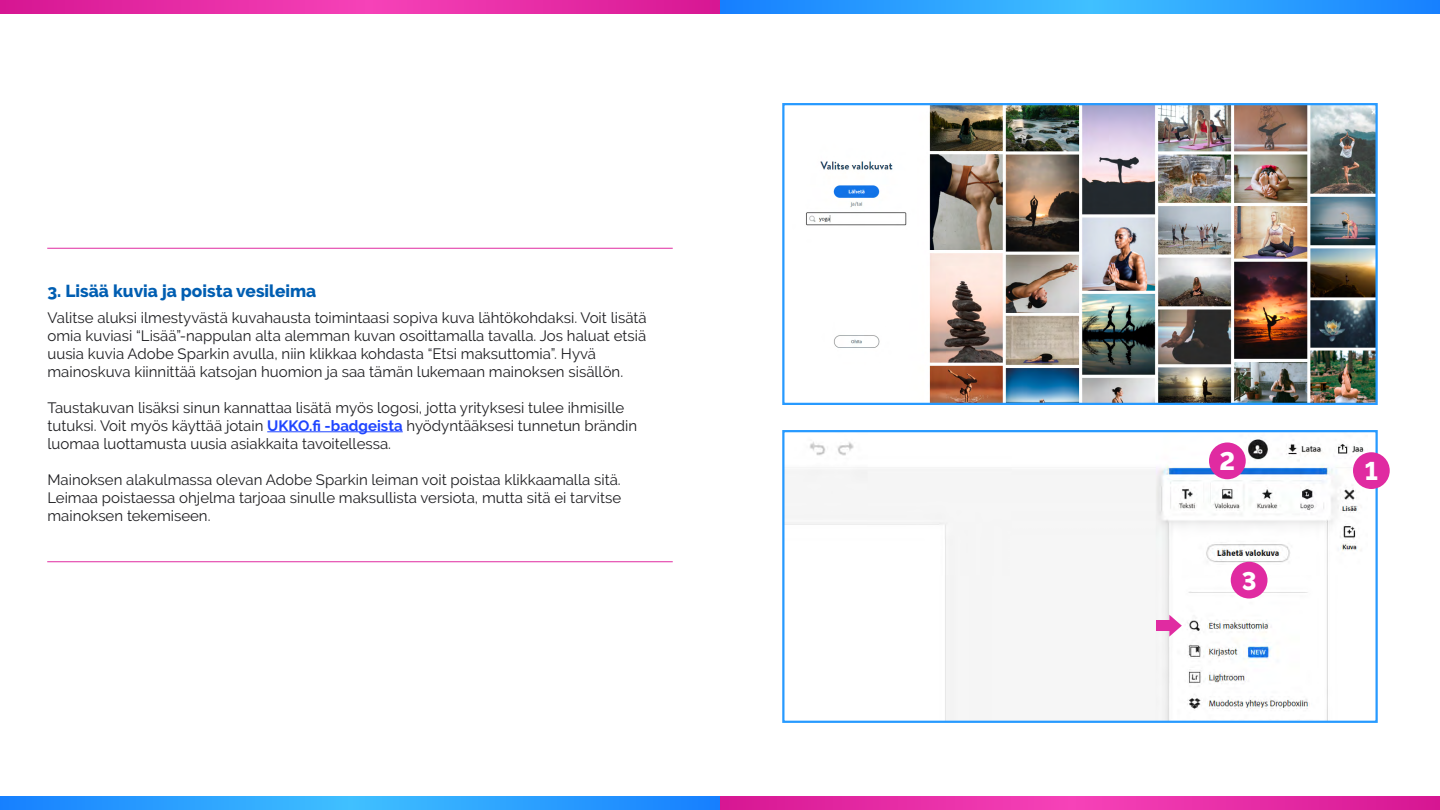
<style>
.page{position:relative;width:1440px;height:810px;background:#fff}
.page>*{position:absolute;margin:0;border:0;box-sizing:border-box;transform-origin:0 0}
.t1{font:800 25.35px "Raleway";color:#fff}
.t2{font:800 17.25px "Raleway";color:#005eb2}
.t3{font:15px/18px "Raleway";color:#1e1e21}
.s1{font-weight:700;color:#1f45ff}
</style>
<div class="page">
<svg style="left:0;top:0;width:720px;height:14px;background:#e62ca5"></svg>
<svg style="left:720px;top:0;width:720px;height:14px;background:#2b9fff"></svg>
<svg style="left:720px;top:796px;width:720px;height:14px;background:#e62ca5"></svg>
<svg style="left:0;top:796px;width:720px;height:14px;background:#2b9fff"></svg>
<img style="left:785px;top:439px;width:582px;height:281px">
<div style="left:782px;top:430px;width:596px;height:293px;border:2px solid #279aff"></div>
<div style="left:1231px;top:562px;width:37px;height:36px;background:#e02ba1;border-radius:50%"></div>
<div style="left:1353px;top:452px;width:37px;height:37px;background:#e02ba1;border-radius:50%"></div>
<div style="left:1209px;top:442px;width:37px;height:37px;background:#e02ba1;border-radius:50%"></div>
<hr style="left:267px;top:431px;width:136px;height:1px;background:#1f45ff">
<hr style="left:47px;top:248px;width:626px;height:1px;background:#e02ba1">
<hr style="left:47px;top:561px;width:626px;height:1px;background:#e02ba1">
<div style="left:1156px;top:620px;width:17px;height:11px;background:#e02ba1"></div>
<svg style="left:1169px;top:615px;width:13px;height:22px"></svg>
<img style="left:806px;top:106px;width:569px;height:296px">
<div style="left:782px;top:103px;width:596px;height:302px;border:2px solid #279aff"></div>
<p class="t2" style="left:47px;top:281px;width:270px">3. Lisää kuvia ja poista vesileima</p>
<p class="t3" style="left:48px;top:308px;width:601px">Valitse aluksi ilmestyvästä kuvahausta toimintaasi sopiva kuva lähtökohdaksi. Voit lisätä omia kuviasi “Lisää”-nappulan alta alemman kuvan osoittamalla tavalla. Jos haluat etsiä uusia kuvia Adobe Sparkin avulla, niin klikkaa kohdasta “Etsi maksuttomia”. Hyvä mainoskuva kiinnittää katsojan huomion ja saa tämän lukemaan mainoksen sisällön.</p>
<p class="t3" style="left:48px;top:398px;width:591px">Taustakuvan lisäksi sinun kannattaa lisätä myös logosi, jotta yrityksesi tulee ihmisille tutuksi. Voit myös käyttää jotain <span class="s1">UKKO.fi -badgeista</span> hyödyntääksesi tunnetun brändin luomaa luottamusta uusia asiakkaita tavoitellessa.</p>
<p class="t3" style="left:47px;top:470px;width:575px;text-align:justify">Mainoksen alakulmassa olevan Adobe Sparkin leiman voit poistaa klikkaamalla sitä.<br>Leimaa poistaessa ohjelma tarjoaa sinulle maksullista versiota, mutta sitä ei tarvitse mainoksen tekemiseen.</p>
<h1 class="t1" style="left:1219px;top:446px;width:17px">2</h1>
<h1 class="t1" style="left:1242px;top:566px;width:16px">3</h1>
<h1 class="t1" style="left:1365px;top:457px;width:15px">1</h1>
</div>
